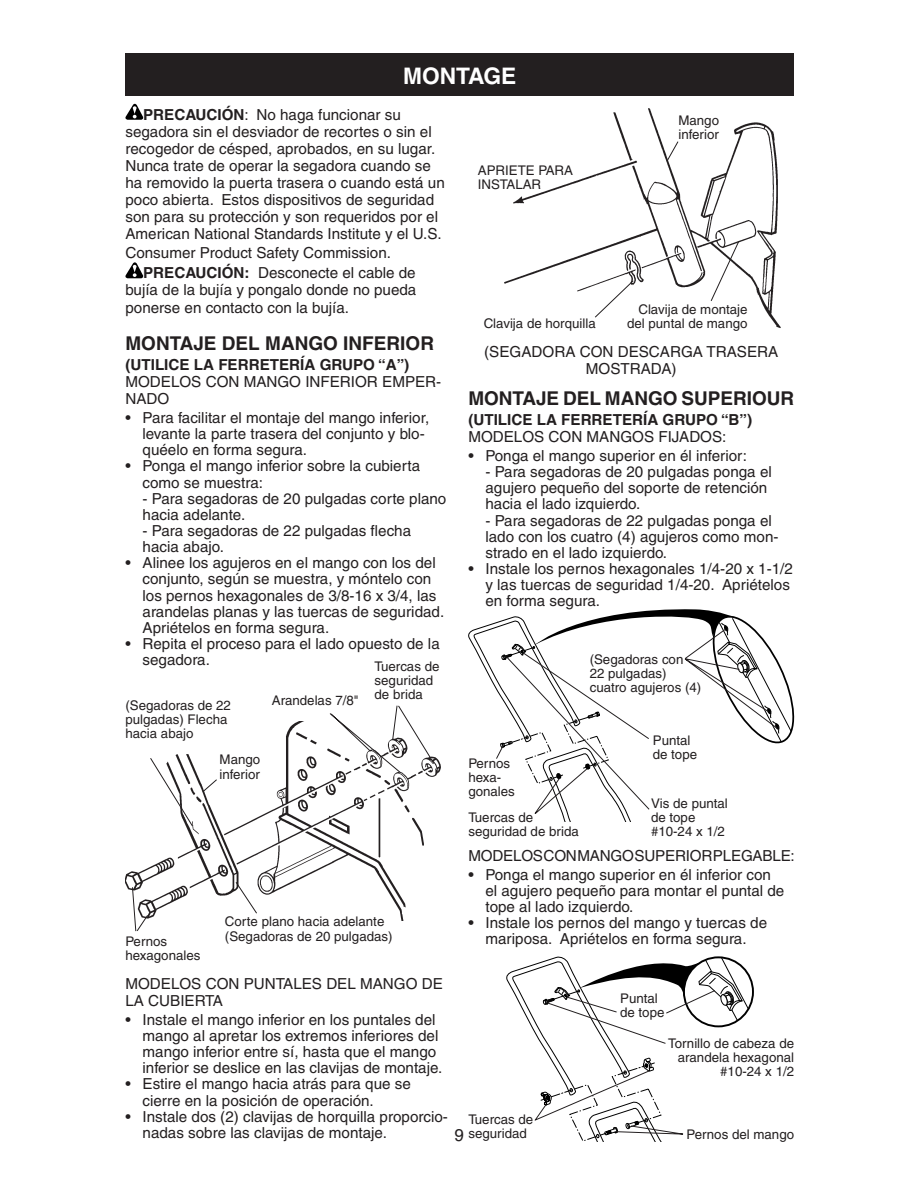
<style>
.page{position:relative;width:918px;height:1188px;background:#fff}
.page>*{position:absolute;margin:0;border:0;box-sizing:border-box;transform-origin:0 0}
.t1{font:700 22.8px "Helvetica";color:#fff}
.t2{font:700 19.05px "Helvetica";color:#231f20}
.t3{font:17.1px "Helvetica";color:#231f20}
.t4{font:15.15px/16.2px "Helvetica";color:#231f20}
.t5{font:700 15.15px "Helvetica";color:#231f20}
.t6{font:13.35px/14.2px "Helvetica";color:#231f20}
.s1{font-weight:700}
</style>
<div class="page">
<svg style="left:125px;top:104px;width:18px;height:16px"></svg>
<svg style="left:125px;top:262px;width:18px;height:16px"></svg>
<div style="left:125px;top:54px;width:669px;height:42px;background:#231f20"></div>
<svg style="left:131px;top:705px;width:304px;height:227px"></svg>
<img style="left:505px;top:108px;width:276px;height:220px">
<svg style="left:594px;top:140px;width:146px;height:179px"></svg>
<svg style="left:468px;top:609px;width:326px;height:213px"></svg>
<svg style="left:506px;top:956px;width:243px;height:185px"></svg>
<h1 class="t1" style="left:403px;top:68px;width:115px">MONTAGE</h1>
<p class="t4" style="left:125px;top:107px;width:321px;line-height:17.1px;text-indent:18px"><span class="s1">PRECAUCIÓN</span>: No haga funcionar su segadora sin el desviador de recortes o sin el recogedor de césped, aprobados, en su lugar.<br>Nunca trate de operar la segadora cuando se ha removido la puerta trasera o cuando está un poco abierta. Estos dispositivos de seguridad son para su protección y son requeridos por el American National Standards Institute y el U.S.</p>
<p class="t4" style="left:143px;top:245px;width:274px;line-height:19.8px;text-indent:-18px">Consumer Product Safety Commission.<br><span class="s1">PRECAUCIÓN:</span> Desconecte el cable de</p>
<p class="t4" style="left:125px;top:283px;width:292px;line-height:17.1px">bujía de la bujía y pongalo donde no pueda ponerse en contacto con la bujía.</p>
<p class="t6" style="left:478px;top:164px;width:97px">APRIETE PARA<br>INSTALAR</p>
<p class="t6" style="left:484px;top:317px;width:114px">Clavija de horquilla</p>
<p class="t6" style="left:678px;top:115px;width:42px">Mango inferior</p>
<p class="t6" style="left:627px;top:303px;width:122px;text-align:right">Clavija de montaje del puntal de mango</p>
<p class="t2" style="left:125px;top:336px;width:310px">MONTAJE DEL MANGO INFERIOR</p>
<p class="t5" style="left:125px;top:359px;width:285px">(UTILICE LA FERRETERÍA GRUPO “A”)</p>
<p class="t4" style="left:125px;top:375px;width:317px;line-height:17.1px">MODELOS CON MANGO INFERIOR EMPER-<br>NADO</p>
<p class="t4" style="left:143px;top:411px;width:288px;text-indent:-17px">• Para facilitar el montaje del mango inferior, levante la parte trasera del conjunto y blo&shy;quéelo en forma segura.</p>
<p class="t4" style="left:143px;top:459px;width:279px;text-indent:-17px">• Ponga el mango inferior sobre la cubierta como se muestra:</p>
<p class="t4" style="left:143px;top:492px;width:305px">- Para segadoras de 20 pulgadas corte plano hacia adelante.</p>
<p class="t4" style="left:143px;top:524px;width:270px">- Para segadoras de 22 pulgadas flecha hacia abajo.</p>
<p class="t4" style="left:143px;top:556px;width:303px;text-indent:-17px">• Alinee los agujeros en el mango con los del conjunto, según se muestra, y móntelo con los pernos hexagonales de 3/8-16 x 3/4, las arandelas planas y las tuercas de seguridad.<br>Apriételos en forma segura.</p>
<p class="t4" style="left:143px;top:637px;width:299px;text-indent:-17px">• Repita el proceso para el lado opuesto de la segadora.</p>
<p class="t6" style="left:375px;top:660px;width:66px">Tuercas de seguridad de brida</p>
<p class="t6" style="left:272px;top:695px;width:88px">Arandelas 7/8"</p>
<p class="t6" style="left:125px;top:699px;width:107px">(Segadoras de 22 pulgadas) Flecha hacia abajo</p>
<p class="t6" style="left:220px;top:754px;width:42px">Mango inferior</p>
<p class="t6" style="left:125px;top:935px;width:77px">Pernos hexagonales</p>
<p class="t6" style="left:225px;top:916px;width:169px">Corte plano hacia adelante (Segadoras de 20 pulgadas)</p>
<p class="t4" style="left:484px;top:344px;width:296px;line-height:17.1px;text-align:center">(SEGADORA CON DESCARGA TRASERA<br>MOSTRADA)</p>
<p class="t2" style="left:468px;top:391px;width:327px">MONTAJE DEL MANGO SUPERIOUR</p>
<p class="t5" style="left:468px;top:414px;width:285px">(UTILICE LA FERRETERÍA GRUPO “B”)</p>
<p class="t4" style="left:468px;top:430px;width:260px">MODELOS CON MANGOS FIJADOS:</p>
<p class="t4" style="left:468px;top:449px;width:280px">• Ponga el mango superior en él inferior:</p>
<p class="t4" style="left:485px;top:465px;width:288px">- Para segadoras de 20 pulgadas ponga el agujero pequeño del soporte de retención hacia el lado izquierdo.</p>
<p class="t4" style="left:485px;top:514px;width:295px">- Para segadoras de 22 pulgadas ponga el lado con los cuatro (4) agujeros como mon&shy;strado en el lado izquierdo.</p>
<p class="t4" style="left:485px;top:562px;width:309px;text-indent:-17px">• Instale los pernos hexagonales 1/4-20 x 1-1/2 y las tuercas de seguridad 1/4-20. Apriételos en forma segura.</p>
<p class="t6" style="left:590px;top:653px;width:113px">(Segadoras con<br>22 pulgadas) cuatro agujeros (4)</p>
<p class="t6" style="left:653px;top:735px;width:46px">Puntal de tope</p>
<p class="t6" style="left:468px;top:757px;width:48px">Pernos hexa&shy;gonales</p>
<p class="t6" style="left:468px;top:811px;width:112px">Tuercas de seguridad de brida</p>
<p class="t4" style="left:468px;top:849px;width:328px">MODELOS CON MANGO SUPERIOR PLEGABLE:</p>
<p class="t4" style="left:485px;top:868px;width:300px;text-indent:-17px">• Ponga el mango superior en él inferior con el agujero pequeño para montar el puntal de tope al lado izquierdo.</p>
<p class="t4" style="left:468px;top:916px;width:300px;text-align:center">• Instale los pernos del mango y tuercas de mariposa. Apriételos en forma segura.</p>
<p class="t6" style="left:651px;top:797px;width:78px">Vis de puntal de tope #10-24 x 1/2</p>
<p class="t4" style="left:125px;top:976px;width:319px;line-height:17.1px">MODELOS CON PUNTALES DEL MANGO DE<br>LA CUBIERTA</p>
<p class="t4" style="left:143px;top:1013px;width:301px;text-indent:-17px">• Instale el mango inferior en los puntales del mango al apretar los extremos inferiores del mango inferior entre sí, hasta que el mango inferior se deslice en las clavijas de montaje.</p>
<p class="t4" style="left:143px;top:1077px;width:270px;text-indent:-17px">• Estire el mango hacia atrás para que se cierre en la posición de operación.</p>
<p class="t4" style="left:143px;top:1110px;width:307px;text-indent:-17px">• Instale dos (2) clavijas de horquilla proporcio&shy;nadas sobre las clavijas de montaje.</p>
<p class="t6" style="left:468px;top:1113px;width:66px">Tuercas de seguridad</p>
<p class="t3" style="left:454px;top:1128px;width:11px">9</p>
<p class="t6" style="left:620px;top:992px;width:46px">Puntal de tope</p>
<p class="t6" style="left:668px;top:1037px;width:127px;text-align:right">Tornillo de cabeza de arandela hexagonal #10-24 x 1/2</p>
<p class="t6" style="left:687px;top:1128px;width:109px">Pernos del mango</p>
</div>
